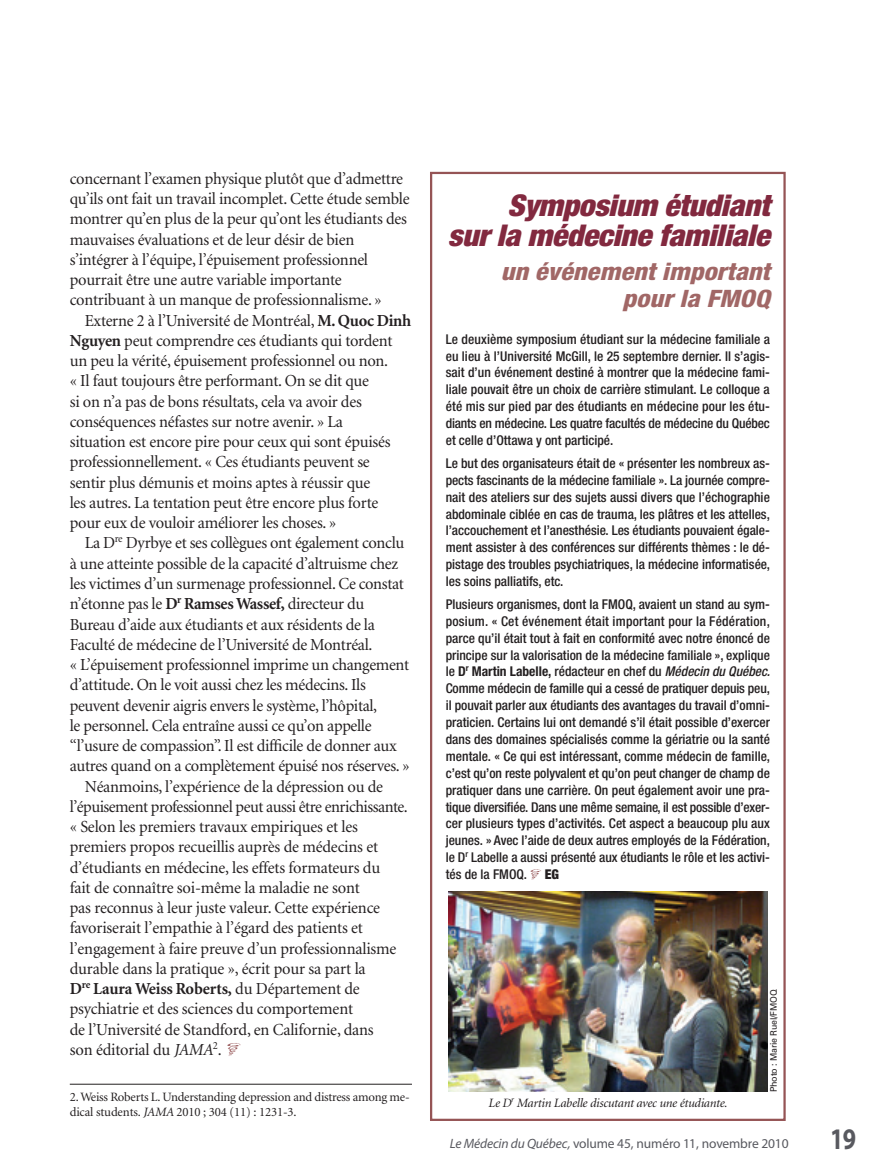
<style>
.page{position:relative;width:878px;height:1175px;background:#fff}
.page>*{position:absolute;margin:0;border:0;box-sizing:border-box;transform-origin:0 0}
.t1{font:italic 900 condensed 30px/30px "Helvetica Neue";letter-spacing:-.01em;color:#82293f;text-align:right;scale:1.05 1}
.t2{font:700 30px "Myriad";color:#58595f;scale:.8 1}
.t3{font:italic 800 condensed 24px/27px "Helvetica Neue";color:#a16766;text-align:right;scale:1.1 1}
.t4{font:16.8px/20.2px "Minion";letter-spacing:-.015em;color:#231f20}
.t5{font:700 16.8px "Minion";letter-spacing:-.01em;color:#231f20}
.t6{font:500 condensed 13.5px/17px "Helvetica Neue";color:#231f20;text-align:justify}
.t7{font:13.5px "Myriad";letter-spacing:-.01em;color:#58595f}
.t8{font:900 condensed 13.5px "Helvetica Neue";color:#231f20}
.t9{font:12.75px/15px "Minion";letter-spacing:-.02em;color:#231f20}
.t10{font:italic 12.75px "Minion";letter-spacing:-.015em;color:#231f20}
.t11{font:9px "Univers";letter-spacing:-.015em;color:#231f20}
.s1{font-weight:700}
.s2{font-weight:400}
.s3{font-style:italic}
</style>
<div class="page">
<hr style="left:70px;top:1083px;width:342px;height:1px;background:#231f20">
<div style="left:430px;top:172px;width:355px;height:948px;border:2px solid #955455"></div>
<img style="left:448px;top:891px;width:319px;height:200px">
<p class="t4" style="left:70px;top:170px;width:341px">concernant l’examen physique plutôt que d’admettre qu’ils ont fait un travail incomplet. Cette étude semble montrer qu’en plus de la peur qu’ont les étudiants des mauvaises évaluations et de leur désir de bien s’intégrer à l’équipe, l’épuisement professionnel pourrait être une autre variable importante contribuant à un manque de professionnalisme. »</p>
<p class="t4" style="left:70px;top:311px;width:343px;text-indent:15px">Externe 2 à l’Université de Montréal, <span class="s1">M. Quoc Dinh Nguyen</span> peut comprendre ces étudiants qui tordent un peu la vérité, épuisement professionnel ou non.<br>« Il faut toujours être performant. On se dit que<br>si on n’a pas de bons résultats, cela va avoir des conséquences néfastes sur notre avenir. » La<br>situation est encore pire pour ceux qui sont épuisés professionnellement. « Ces étudiants peuvent se<br>sentir plus démunis et moins aptes à réussir que<br>les autres. La tentation peut être encore plus forte pour eux de vouloir améliorer les choses. »</p>
<p class="t4" style="left:85px;top:534px;width:321px">La D<sup>re</sup> Dyrbye et ses collègues ont également conclu</p>
<p class="t4" style="left:70px;top:554px;width:330px">à une atteinte possible de la capacité d’altruisme chez</p>
<p class="t4" style="left:70px;top:575px;width:336px">les victimes d’un surmenage professionnel. Ce constat</p>
<p class="t4" style="left:70px;top:595px;width:296px">n’étonne pas le <span class="s1">D</span><sup>r</sup> <span class="s1">Ramses Wassef,</span> directeur du</p>
<p class="t4" style="left:70px;top:615px;width:306px">Bureau d’aide aux étudiants et aux résidents de la</p>
<p class="t4" style="left:70px;top:635px;width:304px">Faculté de médecine de l’Université de Montréal.</p>
<p class="t4" style="left:70px;top:656px;width:341px">« L’épuisement professionnel imprime un changement</p>
<p class="t4" style="left:70px;top:676px;width:297px">d’attitude. On le voit aussi chez les médecins. Ils</p>
<p class="t4" style="left:70px;top:696px;width:309px">peuvent devenir aigris envers le système, l’hôpital,</p>
<p class="t4" style="left:70px;top:716px;width:303px">le personnel. Cela entraîne aussi ce qu’on appelle</p>
<p class="t4" style="left:70px;top:737px;width:328px">“l’usure de compassion”. Il est difficile de donner aux</p>
<p class="t4" style="left:70px;top:757px;width:341px">autres quand on a complètement épuisé nos réserves. »</p>
<p class="t4" style="left:85px;top:777px;width:300px">Néanmoins, l’expérience de la dépression ou de</p>
<p class="t4" style="left:70px;top:797px;width:339px">l’épuisement professionnel peut aussi être enrichissante.</p>
<p class="t4" style="left:70px;top:818px;width:289px">« Selon les premiers travaux empiriques et les</p>
<p class="t4" style="left:70px;top:838px;width:310px">premiers propos recueillis auprès de médecins et</p>
<p class="t4" style="left:70px;top:858px;width:312px">d’étudiants en médecine, les effets formateurs du</p>
<p class="t4" style="left:70px;top:878px;width:291px">fait de connaître soi-même la maladie ne sont</p>
<p class="t4" style="left:70px;top:899px;width:312px">pas reconnus à leur juste valeur. Cette expérience</p>
<p class="t4" style="left:70px;top:919px;width:295px">favoriserait l’empathie à l’égard des patients et</p>
<p class="t4" style="left:70px;top:939px;width:328px">l’engagement à faire preuve d’un professionnalisme</p>
<p class="t4" style="left:70px;top:959px;width:297px">durable dans la pratique », écrit pour sa part la</p>
<p class="t5" style="left:70px;top:982px;width:291px">D<sup>re</sup> Laura Weiss Roberts, <span class="s2">du Département de</span></p>
<p class="t4" style="left:70px;top:1000px;width:285px">psychiatrie et des sciences du comportement</p>
<p class="t4" style="left:70px;top:1020px;width:305px">de l’Université de Standford, en Californie, dans</p>
<p class="t4" style="left:70px;top:1040px;width:153px">son éditorial du <span class="s3">JAMA</span><sup>2</sup>.</p>
<p class="t9" style="left:70px;top:1090px;width:341px">2. Weiss Roberts L. Understanding depression and distress among me&shy;dical students. <span class="s3">JAMA</span> 2010 ; 304 (11) : 1231-3.</p>
<h1 class="t1" style="left:448px;top:193px;width:314px">Symposium étudiant surla médecine familiale</h1>
<h2 class="t3" style="left:500px;top:259px;width:251px">un événement important pour la FMOQ</h2>
<p class="t6" style="left:446px;top:332px;width:326px">Le deuxième symposium étudiant sur la médecine familiale a eu lieu à l’Université McGill, le 25 septembre dernier. Il s’agis&shy;sait d’un événement destiné à montrer que la médecine fami&shy;liale pouvait être un choix de carrière stimulant. Le colloque a été mis sur pied par des étudiants en médecine pour les étu&shy;diants en médecine. Les quatre facultés de médecine du Québec et celle d’Ottawa y ont participé.</p>
<p class="t6" style="left:446px;top:456px;width:326px">Le but des organisateurs était de « présenter les nombreux as&shy;pects fascinants de la médecine familiale ». La journée compre&shy;nait des ateliers sur des sujets aussi divers que l’échographie abdominale ciblée en cas de trauma, les plâtres et les attelles, l’accouchement et l’anesthésie. Les étudiants pouvaient égale&shy;ment assister à des conférences sur différents thèmes : le dé&shy;pistage des troubles psychiatriques, la médecine informatisée, les soins palliatifs, etc.</p>
<p class="t6" style="left:446px;top:597px;width:328px;text-align:left">Plusieurs organismes, dont la FMOQ, avaient un stand au sym&shy;posium. « Cet événement était important pour la Fédération, parce qu’il était tout à fait en conformité avec notre énoncé de principe sur la valorisation de la médecine familiale », explique le <span class="s1">D</span><sup>r</sup> <span class="s1">Martin Labelle,</span> rédacteur en chef du <span class="s3">Médecin du Québec.<br></span>Comme médecin de famille qui a cessé de pratiquer depuis peu, il pouvait parler aux étudiants des avantages du travail d’omni&shy;praticien. Certains lui ont demandé s’il était possible d’exercer dans des domaines spécialisés comme la gériatrie ou la santé mentale. « Ce qui est intéressant, comme médecin de famille, c’est qu’on reste polyvalent et qu’on peut changer de champ de pratiquer dans une carrière. On peut également avoir une pra&shy;tique diversifiée. Dans une même semaine, il est possible d’exer&shy;cer plusieurs types d’activités. Cet aspect a beaucoup plu aux jeunes. » Avec l’aide de deux autres employés de la Fédération, le D<sup>r</sup> Labelle a aussi présenté aux étudiants le rôle et les activi&shy;tés de la FMOQ.</p>
<p class="t8" style="left:545px;top:869px;width:16px">EG</p>
<p class="t10" style="left:488px;top:1097px;width:240px">Le D<sup>r</sup> Martin Labelle discutant avec une étudiante.</p>
<p class="t11" style="left:770px;top:1092px;width:105px;rotate:-90deg">Photo : Marie Ruel/FMOQ</p>
<p class="t7" style="left:450px;top:1138px;width:340px"><span class="s3">Le Médecin du Québec,</span> volume 45, numéro 11, novembre 2010</p>
<h1 class="t2" style="left:830px;top:1127px;width:34px">19</h1>
</div>
